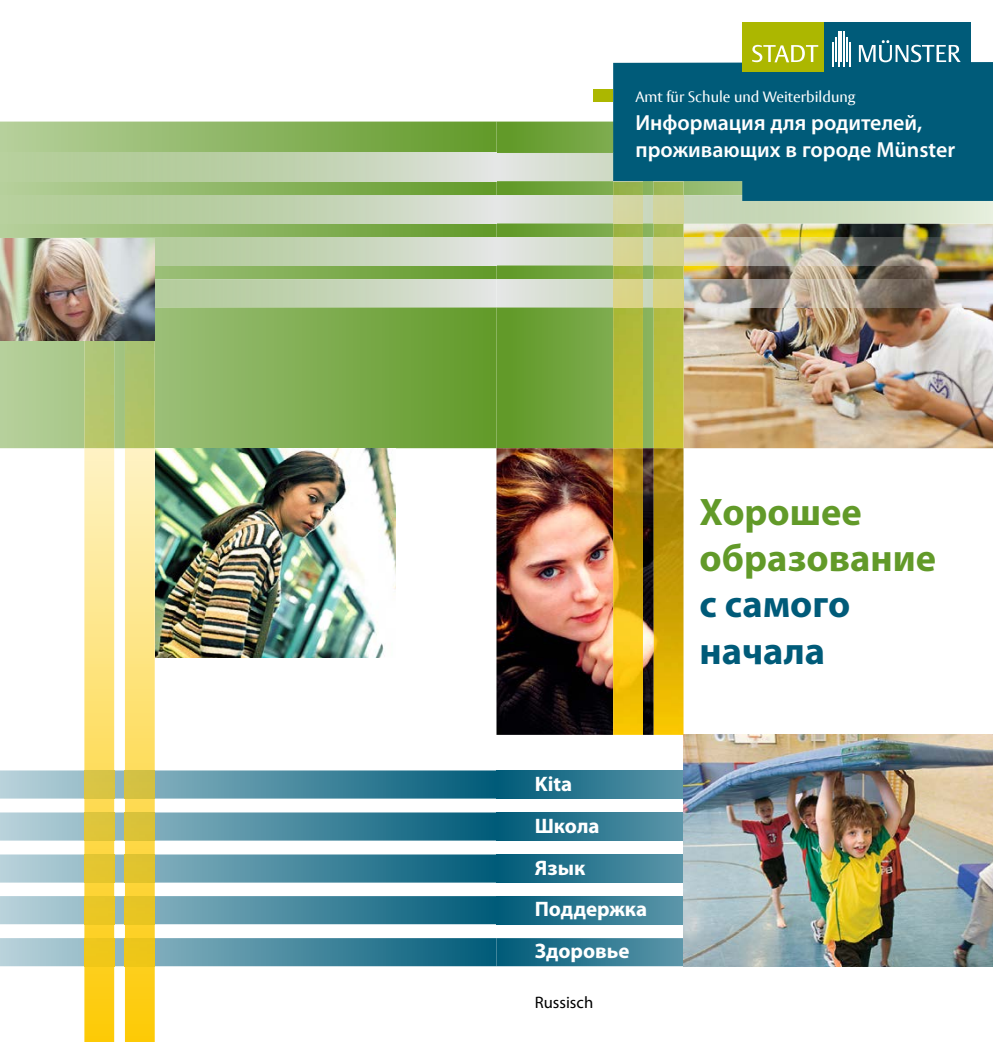
<style>
.page{position:relative;width:993px;height:1042px;background:#fff}
.page>*{position:absolute;margin:0;border:0;box-sizing:border-box;transform-origin:0 0}
.t1{font:700 38.5px/46.2px "Myriad Pro";color:#629a29}
.t2{font:700 38.5px/46.2px "Myriad Pro";color:#005b79}
.t3{font:600 21.88px/26.2px "Myriad Pro";color:#fff}
.t4{font:700 21px/42px "Myriad Pro";color:#fff}
.t5{font:16.62px "Myriad Pro";color:#000}
.t6{font:14.88px "Vesta Pro";color:#fff}
</style>
<div class="page">
<img style="left:0;top:121px;width:992px;height:921px">
<img style="left:125px;top:770px;width:30px;height:28px">
<img style="left:125px;top:812px;width:30px;height:28px">
<img style="left:125px;top:854px;width:30px;height:28px">
<img style="left:125px;top:896px;width:30px;height:28px">
<img style="left:125px;top:938px;width:30px;height:28px">
<img style="left:125px;top:340px;width:30px;height:108px">
<img style="left:0;top:238px;width:155px;height:102px">
<img style="left:155px;top:448px;width:240px;height:210px">
<div style="left:613px;top:62px;width:379px;height:139px;background:#005b79"></div>
<div style="left:593px;top:90px;width:20px;height:12px;background:#acb700"></div>
<div style="left:742px;top:22px;width:81px;height:50px;background:#acb700"></div>
<div style="left:823px;top:22px;width:147px;height:50px;background:#005b79"></div>
<hr style="left:831px;top:42px;width:2px;height:25px;background:#fff">
<hr style="left:834px;top:37px;width:2px;height:25px;background:#fff">
<hr style="left:837px;top:32px;width:2px;height:35px;background:#fff">
<hr style="left:840px;top:32px;width:1px;height:30px;background:#fff">
<hr style="left:843px;top:32px;width:1px;height:35px;background:#fff">
<hr style="left:845px;top:37px;width:2px;height:25px;background:#fff">
<hr style="left:848px;top:42px;width:2px;height:25px;background:#fff">
<svg style="left:752px;top:45px;width:66px;height:17px"></svg>
<svg style="left:858px;top:40px;width:102px;height:22px"></svg>
<p class="t6" style="left:635px;top:87px;width:221px">Amt für Schule und Weiterbildung</p>
<p class="t3" style="left:635px;top:109px;width:321px">Информация для родителей, проживающих в городе Münster</p>
<p class="t4" style="left:534px;top:762px;width:66px">Kita<br>Школа</p>
<p class="t4" style="left:534px;top:846px;width:52px">Язык</p>
<p class="t4" style="left:534px;top:887px;width:114px">Поддержка<br>Здоровье</p>
<p class="t5" style="left:534px;top:992px;width:60px">Russisch</p>
<h1 class="t1" style="left:699px;top:488px;width:238px">Хорошее образование</h1>
<h1 class="t2" style="left:699px;top:580px;width:152px">с самого начала</h1>
</div>
